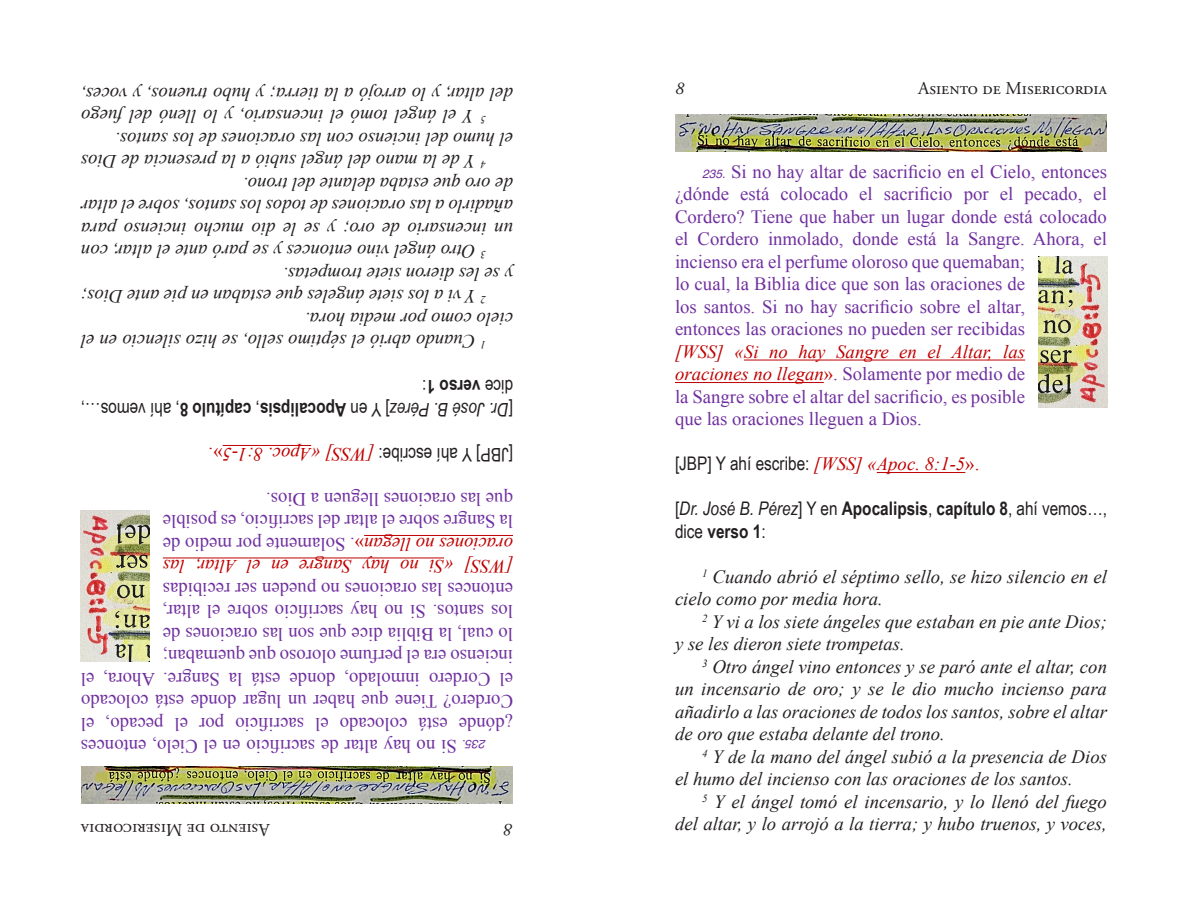
<style>
.page{position:relative;width:1188px;height:918px;background:#fff}
.page>*{position:absolute;margin:0;border:0;box-sizing:border-box;transform-origin:0 0}
.t1{font:italic 18.75px/22.5px "Times New Roman";color:#231f20}
.t2{font:18.75px/22.5px "Times New Roman";color:#7030a0}
.t3{font:700 18.75px/22.5px "Arial Narrow";color:#231f20}
.t4{font:18.75px "Arial Narrow";color:#231f20}
.t5{font:18px "Adobe Garamond Pro";color:#231f20}
.t6{font:italic 18px "Adobe Garamond Pro";color:#231f20}
.t7{font:italic 12px "Helvetica";color:#7030a0}
.s1{font-weight:400}
.s2{font-weight:400;font-style:italic}
.s3{font-family:"Times New Roman";font-style:italic;color:#c00000}
.s4{font-family:"Times New Roman";color:#c00000}
.s5{font-style:italic;color:#c00000}
.s6{color:#c00000}
.s7{font-family:"Helvetica";font-style:italic;font-size:12px}
</style>
<div class="page">
<hr style="left:163px;top:558px;width:281px;height:1px;background:#c00000">
<hr style="left:364px;top:535px;width:149px;height:1px;background:#c00000">
<hr style="left:223px;top:445px;width:88px;height:1px;background:#c00000">
<img style="left:81px;top:767px;width:432px;height:36px">
<img style="left:81px;top:510px;width:68px;height:151px">
<hr style="left:744px;top:360px;width:281px;height:1px;background:#c00000">
<hr style="left:675px;top:382px;width:149px;height:1px;background:#c00000">
<hr style="left:877px;top:472px;width:88px;height:1px;background:#c00000">
<img style="left:675px;top:115px;width:432px;height:36px">
<img style="left:1039px;top:257px;width:68px;height:151px">
<p class="t1" style="left:513px;top:128px;width:434px;text-align:right;rotate:-180deg"><sup>5</sup> Y el ángel tomó el incensario, y lo llenó del fuego del altar, y lo arrojó a la tierra; y hubo truenos, y voces,</p>
<p class="t6" style="left:675px;top:78px;width:10px">8</p>
<p class="t5" style="left:918px;top:78px;width:190px">Asiento de Misericordia</p>
<p class="t1" style="left:513px;top:173px;width:434px;text-indent:27px;rotate:-180deg"><sup>4</sup> Y de la mano del ángel subió a la presencia de Dios el humo del incienso con las oraciones de los santos.</p>
<p class="t1" style="left:513px;top:263px;width:434px;text-align:justify;text-indent:27px;rotate:-180deg"><sup>3</sup> Otro ángel vino entonces y se paró ante el altar, con un incensario de oro; y se le dio mucho incienso para añadirlo a las oraciones de todos los santos, sobre el altar de oro que estaba delante del trono.</p>
<p class="t1" style="left:513px;top:308px;width:433px;text-indent:27px;rotate:-180deg"><sup>2</sup> Y vi a los siete ángeles que estaban en pie ante Dios; y se les dieron siete trompetas.</p>
<p class="t1" style="left:513px;top:353px;width:434px;text-indent:27px;rotate:-180deg"><sup>1</sup> Cuando abrió el séptimo sello, se hizo silencio en el cielo como por media hora.</p>
<p class="t3" style="left:513px;top:421px;width:433px;rotate:-180deg"><span class="s1">[</span><span class="s2">Dr. José B. Pérez</span><span class="s1">] Y en</span> Apocalipsis<span class="s1">,</span> capítulo 8<span class="s1">, ahí vemos…, dice</span> verso 1<span class="s1">:</span></p>
<p class="t4" style="left:513px;top:468px;width:306px;rotate:-180deg">[JBP] Y ahí escribe: <span class="s3">[WSS] «Apoc. 8:1-5</span><span class="s4">».</span></p>
<p class="t2" style="left:513px;top:578px;width:352px;text-align:justify;rotate:-180deg"><span class="s5">[WSS] «Si no hay Sangre en el Altar, las oraciones no llegan</span><span class="s6">»</span>. Solamente por medio de la Sangre sobre el altar del sacrificio, es posible que las oraciones lleguen a Dios.</p>
<p class="t2" style="left:513px;top:735px;width:434px;rotate:-180deg">¿dónde está colocado el sacrificio por el pecado, el Cordero? Tiene que haber un lugar donde está colocado el Cordero inmolado, donde está la Sangre. Ahora, el incienso era el perfume oloroso que quemaban;<br>lo cual, la Biblia dice que son las oraciones de<br>los santos. Si no hay sacrificio sobre el altar,<br>entonces las oraciones no pueden ser recibidas</p>
<p class="t2" style="left:457px;top:758px;width:377px;rotate:-180deg">Si no hay altar de sacrificio en el Cielo, entonces</p>
<p class="t7" style="left:486px;top:754px;width:25px;rotate:-180deg">235.</p>
<p class="t5" style="left:270px;top:840px;width:190px;rotate:-180deg">Asiento de Misericordia</p>
<p class="t6" style="left:513px;top:840px;width:10px;rotate:-180deg">8</p>
<p class="t2" style="left:675px;top:160px;width:434px;text-indent:27px"><span class="s7">235.</span> Si no hay altar de sacrificio en el Cielo, entonces ¿dónde está colocado el sacrificio por el pecado, el Cordero? Tiene que haber un lugar donde está colocado el Cordero inmolado, donde está la Sangre. Ahora, el incienso era el perfume oloroso que quemaban;<br>lo cual, la Biblia dice que son las oraciones de<br>los santos. Si no hay sacrificio sobre el altar,<br>entonces las oraciones no pueden ser recibidas</p>
<p class="t2" style="left:675px;top:340px;width:352px;text-align:justify"><span class="s5">[WSS] «Si no hay Sangre en el Altar, las oraciones no llegan</span><span class="s6">»</span>. Solamente por medio de la Sangre sobre el altar del sacrificio, es posible que las oraciones lleguen a Dios.</p>
<p class="t4" style="left:675px;top:450px;width:306px">[JBP] Y ahí escribe: <span class="s3">[WSS] «Apoc. 8:1-5</span><span class="s4">».</span></p>
<p class="t3" style="left:675px;top:497px;width:433px"><span class="s1">[</span><span class="s2">Dr. José B. Pérez</span><span class="s1">] Y en</span> Apocalipsis<span class="s1">,</span> capítulo 8<span class="s1">, ahí vemos…, dice</span> verso 1<span class="s1">:</span></p>
<p class="t1" style="left:675px;top:565px;width:434px;text-indent:27px"><sup>1</sup> Cuando abrió el séptimo sello, se hizo silencio en el cielo como por media hora.</p>
<p class="t1" style="left:675px;top:610px;width:433px;text-indent:27px"><sup>2</sup> Y vi a los siete ángeles que estaban en pie ante Dios; y se les dieron siete trompetas.</p>
<p class="t1" style="left:675px;top:655px;width:434px;text-align:justify;text-indent:27px"><sup>3</sup> Otro ángel vino entonces y se paró ante el altar, con un incensario de oro; y se le dio mucho incienso para añadirlo a las oraciones de todos los santos, sobre el altar de oro que estaba delante del trono.</p>
<p class="t1" style="left:675px;top:745px;width:434px;text-indent:27px"><sup>4</sup> Y de la mano del ángel subió a la presencia de Dios el humo del incienso con las oraciones de los santos.</p>
<p class="t1" style="left:675px;top:790px;width:434px;text-align:right"><sup>5</sup> Y el ángel tomó el incensario, y lo llenó del fuego del altar, y lo arrojó a la tierra; y hubo truenos, y voces,</p>
</div>
